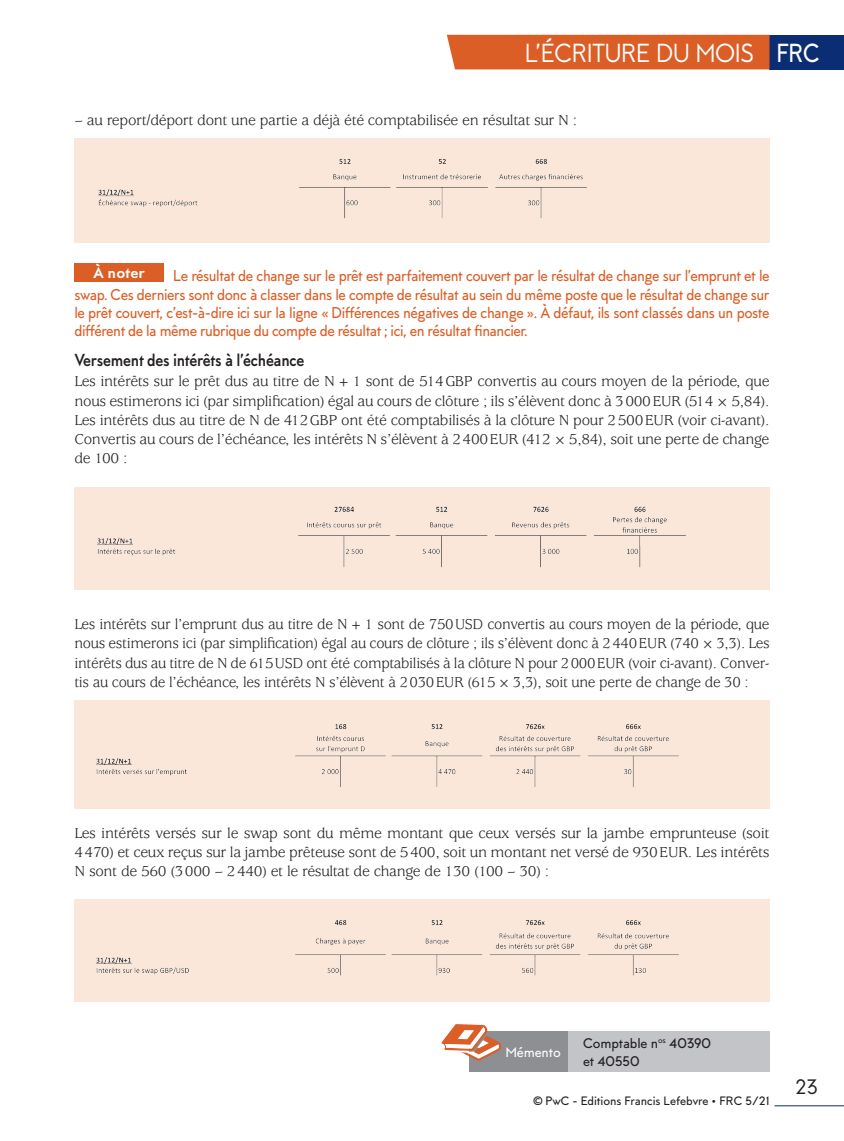
<style>
.page{position:relative;width:844px;height:1141px;background:#fff}
.page>*{position:absolute;margin:0;border:0;box-sizing:border-box;transform-origin:0 0}
.t1{font:26.25px "MTT Milano";color:#fff;scale:.95 1}
.t2{font:500 26.25px "MTT Milano";color:#fff;scale:.9 1}
.t3{font:21px "MTT Milano";color:#231f20}
.t4{font:700 17.5px "MTT Milano";letter-spacing:-.02em;color:#231f20;scale:.9 1}
.Commentaire_Texte{font:15.75px/19.2px "Usherwood Std";letter-spacing:-.02em;color:#231f20;text-align:justify}
.NDLR_Texte_only_oran{font:500 15.75px/18.4px "MTT Milano";letter-spacing:-.03em;color:#da5e26;text-align:justify;scale:.95 1}
.Commentaire_Liste{font:15.75px "Usherwood Std";letter-spacing:-.02em;color:#231f20}
.t5{font:800 15.75px "MTT Milano";color:#fff}
.t6{font:500 14px/18px "MTT Milano";letter-spacing:-.01em;color:#231f20}
.t7{font:500 14px "MTT Milano";letter-spacing:-.01em;color:#fff}
.t8{font:500 12.25px "MTT Milano";letter-spacing:-.005em;color:#231f20}
</style>
<div class="page">
<hr style="left:774px;top:1105px;width:69px;height:1px;background:#0b2d73">
<div style="left:769px;top:35px;width:74px;height:34px;background:#0b2d73"></div>
<div style="left:447px;top:35px;width:322px;height:34px;background:#da5e26"></div>
<div style="left:74px;top:138px;width:695px;height:105px;background:#fae7d9"></div>
<img style="left:98px;top:159px;width:489px;height:60px">
<div style="left:74px;top:263px;width:90px;height:18px;background:#da5e26"></div>
<div style="left:74px;top:487px;width:695px;height:102px;background:#fae7d9"></div>
<img style="left:97px;top:506px;width:589px;height:62px">
<div style="left:74px;top:700px;width:695px;height:109px;background:#fae7d9"></div>
<img style="left:96px;top:724px;width:583px;height:63px">
<div style="left:74px;top:899px;width:695px;height:102px;background:#fae7d9"></div>
<img style="left:96px;top:920px;width:583px;height:56px">
<div style="left:469px;top:1031px;width:99px;height:40px;background:#8d8f92"></div>
<svg style="left:441px;top:1024px;width:60px;height:37px"></svg>
<div style="left:568px;top:1031px;width:201px;height:40px;background:#c3c4c7"></div>
<h1 class="t1" style="left:524px;top:38px;width:32px">L’ÉCRITURE</h1>
<h1 class="t1" style="left:656px;top:38px;width:16px">DUMOIS</h1>
<h1 class="t2" style="left:776px;top:38px;width:50px">FRC</h1>
<p class="Commentaire_Liste" style="left:74px;top:111px;width:504px">– au report/déport dont une partie a déjà été comptabilisée en résultat sur N :</p>
<p class="t5" style="left:93px;top:264px;width:54px">À noter</p>
<p class="NDLR_Texte_only_oran" style="left:74px;top:267px;width:733px;text-indent:99px">Le résultat de change sur le prêt est parfaitement couvert par le résultat de change sur l’emprunt et le swap. Ces derniers sont donc à classer dans le compte de résultat au sein du même poste que le résultat de change sur le prêt couvert, c’est-à-dire ici sur la ligne « Différences négatives de change ». À défaut, ils sont classés dans un poste différent de la même rubrique du compte de résultat ; ici, en résultat financier.</p>
<h4 class="t4" style="left:74px;top:350px;width:257px">Versement des intérêts à l’échéance</h4>
<p class="Commentaire_Texte" style="left:74px;top:372px;width:696px">Les intérêts sur le prêt dus au titre de N+1 sont de 514GBP convertis au cours moyen de la période, que nous estimerons ici (par simplification) égal au cours de clôture ; ils s’élèvent donc à 3000EUR (514×5,84).<br>Les intérêts dus au titre de N de 412GBP ont été comptabilisés à la clôture N pour 2500EUR (voir ci-avant).<br>Convertis au cours de l’échéance, les intérêts N s’élèvent à 2400EUR (412×5,84), soit une perte de change de 100 :</p>
<p class="Commentaire_Texte" style="left:74px;top:615px;width:696px">Les intérêts sur l’emprunt dus au titre de N+1 sont de 750USD convertis au cours moyen de la période, que nous estimerons ici (par simplification) égal au cours de clôture ; ils s’élèvent donc à 2440EUR (740×3,3). Les intérêts dus au titre de N de 615USD ont été comptabilisés à la clôture N pour 2000EUR (voir ci-avant). Conver&shy;tis au cours de l’échéance, les intérêts N s’élèvent à 2030EUR (615×3,3), soit une perte de change de 30 :</p>
<p class="Commentaire_Texte" style="left:74px;top:824px;width:696px">Les intérêts versés sur le swap sont du même montant que ceux versés sur la jambe emprunteuse (soit 4470) et ceux reçus sur la jambe prêteuse sont de 5400, soit un montant net versé de 930EUR. Les intérêts N sont de 560 (3000 – 2440) et le résultat de change de 130 (100 – 30) :</p>
<p class="t7" style="left:505px;top:1044px;width:57px">Mémento</p>
<p class="t6" style="left:583px;top:1034px;width:129px">Comptable n<sup>os</sup> 40390 et 40550</p>
<p class="t8" style="left:533px;top:1094px;width:237px">© PwC - Editions Francis Lefebvre • FRC 5/21</p>
<h2 class="t3" style="left:795px;top:1075px;width:24px">23</h2>
</div>
